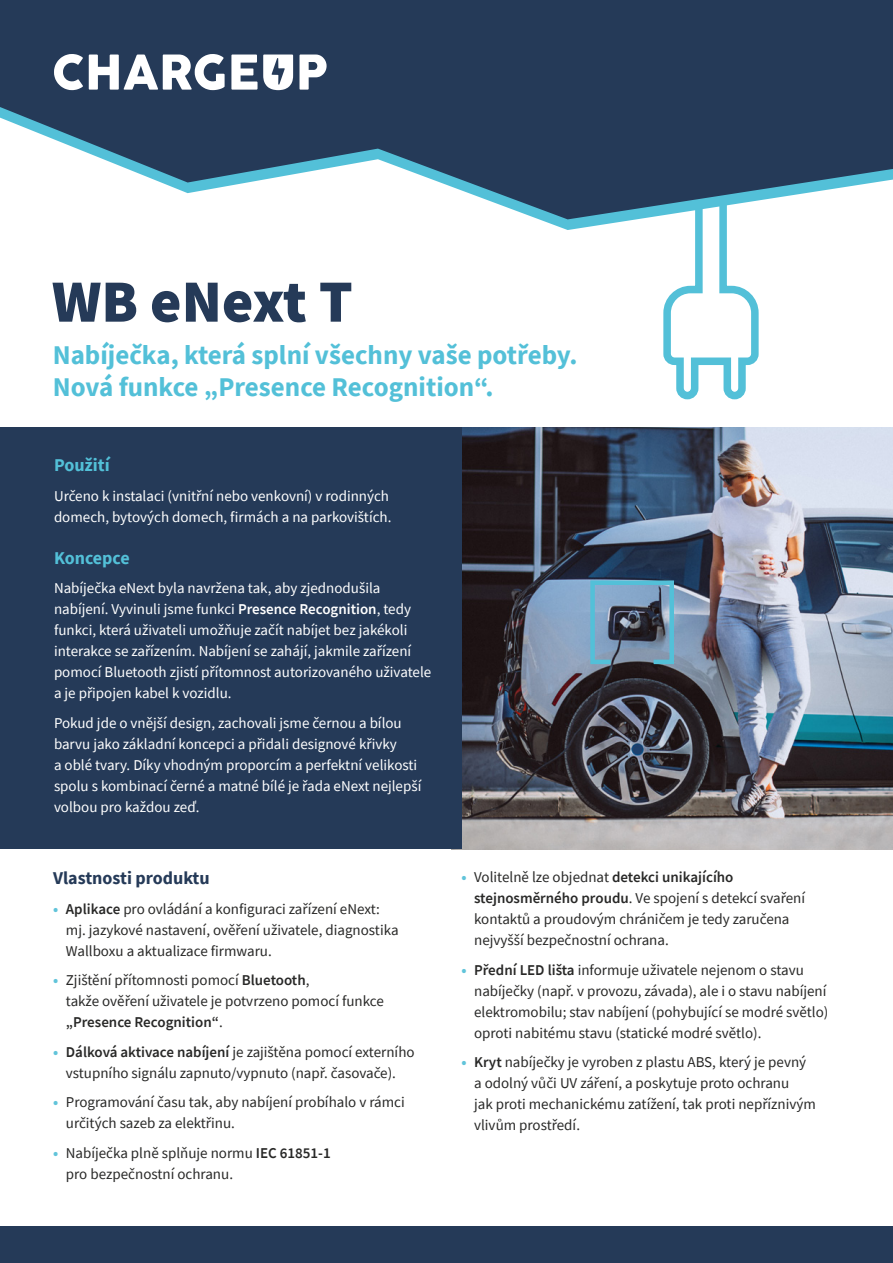
<style>
.page{position:relative;width:893px;height:1263px;background:#fff}
.page>*{position:absolute;margin:0;border:0;box-sizing:border-box;transform-origin:0 0}
.t1{font:900 60px "Source Sans Pro";color:#253a58}
.t2{font:700 27px/32.4px "Source Sans Pro";color:#53c0d8}
.t3{font:700 18px "Source Sans Pro";color:#253a58}
.t4{font:700 18px "Source Sans Pro";color:#53c0d8}
.t5{font:15px/21px "Source Sans Pro";color:#282827}
.t6{font:15px/21px "Source Sans Pro";color:#fff}
.s1{font-weight:600}
.s2{font-weight:700;color:#61c4da}
</style>
<div class="page">
<img style="left:461px;top:427px;width:432px;height:422px">
<svg style="left:588px;top:578px;width:88px;height:88px;background:#65849c"></svg>
<svg style="left:663px;top:230px;width:96px;height:169px"></svg>
<div style="left:0;top:427px;width:461px;height:422px;background:#253a58"></div>
<div style="left:0;top:1226px;width:893px;height:37px;background:#253a58"></div>
<svg style="left:0;top:0;width:893px;height:219px;fill:#253a58"></svg>
<svg style="left:54px;top:54px;width:273px;height:36px"></svg>
<p class="t1" style="left:52px;top:260px;width:302px">WB eNext T</p>
<p class="t2" style="left:53px;top:338px;width:526px">Nabíječka, která splní všechny vaše potřeby.<br>Nová funkce „Presence Recognition“.</p>
<p class="t4" style="left:54px;top:453px;width:57px">Použití</p>
<p class="t6" style="left:54px;top:485px;width:339px">Určeno k instalaci (vnitřní nebo venkovní) v rodinných domech, bytových domech, firmách a na parkovištích.</p>
<p class="t4" style="left:54px;top:545px;width:77px">Koncepce</p>
<p class="t6" style="left:54px;top:578px;width:379px">Nabíječka eNext byla navržena tak, aby zjednodušila nabíjení. Vyvinuli jsme funkci <span class="s1">Presence Recognition</span>, tedy funkci, která uživateli umožňuje začít nabíjet bez jakékoli interakce se zařízením. Nabíjení se zahájí, jakmile zařízení pomocí Bluetooth zjistí přítomnost autorizovaného uživatele a je připojen kabel k vozidlu.</p>
<p class="t6" style="left:54px;top:712px;width:369px">Pokud jde o vnější design, zachovali jsme černou a bílou barvu jako základní koncepci a přidali designové křivky<br>a oblé tvary. Díky vhodným proporcím a perfektní velikosti spolu s kombinací černé a matné bílé je řada eNext nejlepší volbou pro každou zeď.</p>
<p class="t3" style="left:53px;top:866px;width:158px">Vlastnosti produktu</p>
<p class="t5" style="left:66px;top:898px;width:334px;text-indent:-13px"><span class="s2">•</span> <span class="s1">Aplikace</span> pro ovládání a konfiguraci zařízení eNext: mj. jazykové nastavení, ověření uživatele, diagnostika<br>Wallboxu a aktualizace firmwaru.</p>
<p class="t5" style="left:66px;top:970px;width:319px;text-indent:-13px"><span class="s2">•</span> Zjištění přítomnosti pomocí <span class="s1">Bluetooth</span>,<br>takže ověření uživatele je potvrzeno pomocí funkce <span class="s1">„Presence Recognition“</span>.</p>
<p class="t5" style="left:53px;top:1041px;width:363px;text-align:center"><span class="s2">•</span> <span class="s1">Dálková aktivace nabíjení</span> je zajištěna pomocí externího vstupního signálu zapnuto/vypnuto (např. časovače).</p>
<p class="t5" style="left:66px;top:1092px;width:340px;text-indent:-13px"><span class="s2">•</span> Programování času tak, aby nabíjení probíhalo v rámci určitých sazeb za elektřinu.</p>
<p class="t5" style="left:66px;top:1142px;width:266px;text-indent:-13px"><span class="s2">•</span> Nabíječka plně splňuje normu <span class="s1">IEC 61851-1 </span>pro bezpečnostní ochranu.</p>
<p class="t5" style="left:474px;top:866px;width:332px;text-indent:-13px"><span class="s2">•</span> Volitelně lze objednat <span class="s1">detekci unikajícího stejnosměrného proudu</span>. Ve spojení s detekcí svaření kontaktů a proudovým chráničem je tedy zaručena nejvyšší bezpečnostní ochrana.</p>
<p class="t5" style="left:474px;top:959px;width:356px;text-indent:-13px"><span class="s2">•</span> <span class="s1">Přední LED lišta</span> informuje uživatele nejenom o stavu nabíječky (např. v provozu, závada), ale i o stavu nabíjení elektromobilu; stav nabíjení (pohybující se modré světlo) oproti nabitému stavu (statické modré světlo).</p>
<p class="t5" style="left:474px;top:1051px;width:343px;text-indent:-13px"><span class="s2">•</span> <span class="s1">Kryt</span> nabíječky je vyroben z plastu ABS, který je pevný a odolný vůči UV záření, a poskytuje proto ochranu<br>jak proti mechanickému zatížení, tak proti nepříznivým vlivům prostředí.</p>
</div>
